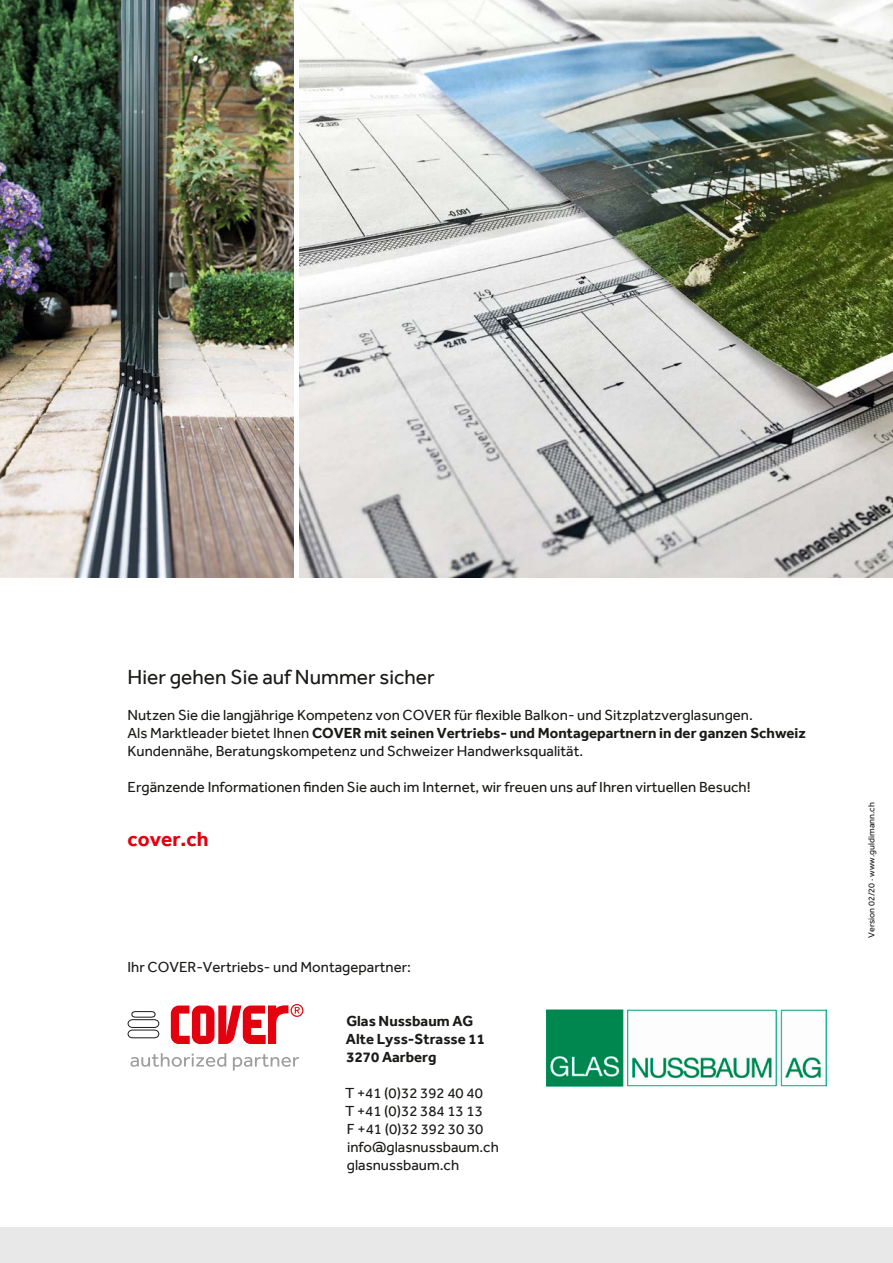
<style>
.page{position:relative;width:893px;height:1263px;background:#fff}
.page>*{position:absolute;margin:0;border:0;box-sizing:border-box;transform-origin:0 0}
.t1{font:21px "Effra";color:#1a1a18}
.t2{font:700 21px "Effra";color:#e3000f}
.t3{font:15px/18px "Effra";color:#1a1a18}
.t4{font:700 15px/18px "Effra";color:#1a1a18}
.t5{font:9px "Effra";color:#1a1a18}
.s1{font-weight:700}
</style>
<div class="page">
<div style="left:0;top:1227px;width:893px;height:36px;background:#e8e8e8"></div>
<img style="left:300px;top:0;width:593px;height:577px">
<img style="left:0;top:0;width:293px;height:577px">
<svg style="left:171px;top:1004px;width:132px;height:40px"></svg>
<svg style="left:128px;top:1011px;width:31px;height:27px"></svg>
<svg style="left:130px;top:1053px;width:96px;height:14px"></svg>
<svg style="left:233px;top:1054px;width:66px;height:16px"></svg>
<img style="left:547px;top:1009px;width:279px;height:78px">
<h1 class="t1" style="left:128px;top:664px;width:309px">Hier gehen Sie auf Nummer sicher</h1>
<p class="t3" style="left:128px;top:706px;width:680px">Nutzen Sie die langjährige Kompetenz von COVER für flexible Balkon- und Sitzplatzverglasungen.<br>Als Marktleader bietet Ihnen <span class="s1">COVER mit seinen Vertriebs- und Montagepartnern in der ganzen Schweiz<br></span>Kundennähe, Beratungskompetenz und Schweizer Handwerksqualität.</p>
<p class="t3" style="left:128px;top:778px;width:625px">Ergänzende Informationen finden Sie auch im Internet, wir freuen uns auf Ihren virtuellen Besuch!</p>
<h1 class="t2" style="left:128px;top:826px;width:83px">cover.ch</h1>
<p class="t3" style="left:128px;top:958px;width:285px">Ihr COVER-Vertriebs- und Montagepartner:</p>
<p class="t4" style="left:346px;top:1012px;width:140px">Glas Nussbaum AG<br>Alte Lyss-Strasse 11<br>3270 Aarberg</p>
<p class="t3" style="left:345px;top:1084px;width:155px">T +41 (0)32 392 40 40<br>T +41 (0)32 384 13 13<br>F +41 (0)32 392 30 30 info@glasnussbaum.ch glasnussbaum.ch</p>
<p class="t5" style="left:866px;top:938px;width:137px;rotate:-90deg">Version 02/20 · www.guldimann.ch</p>
</div>
